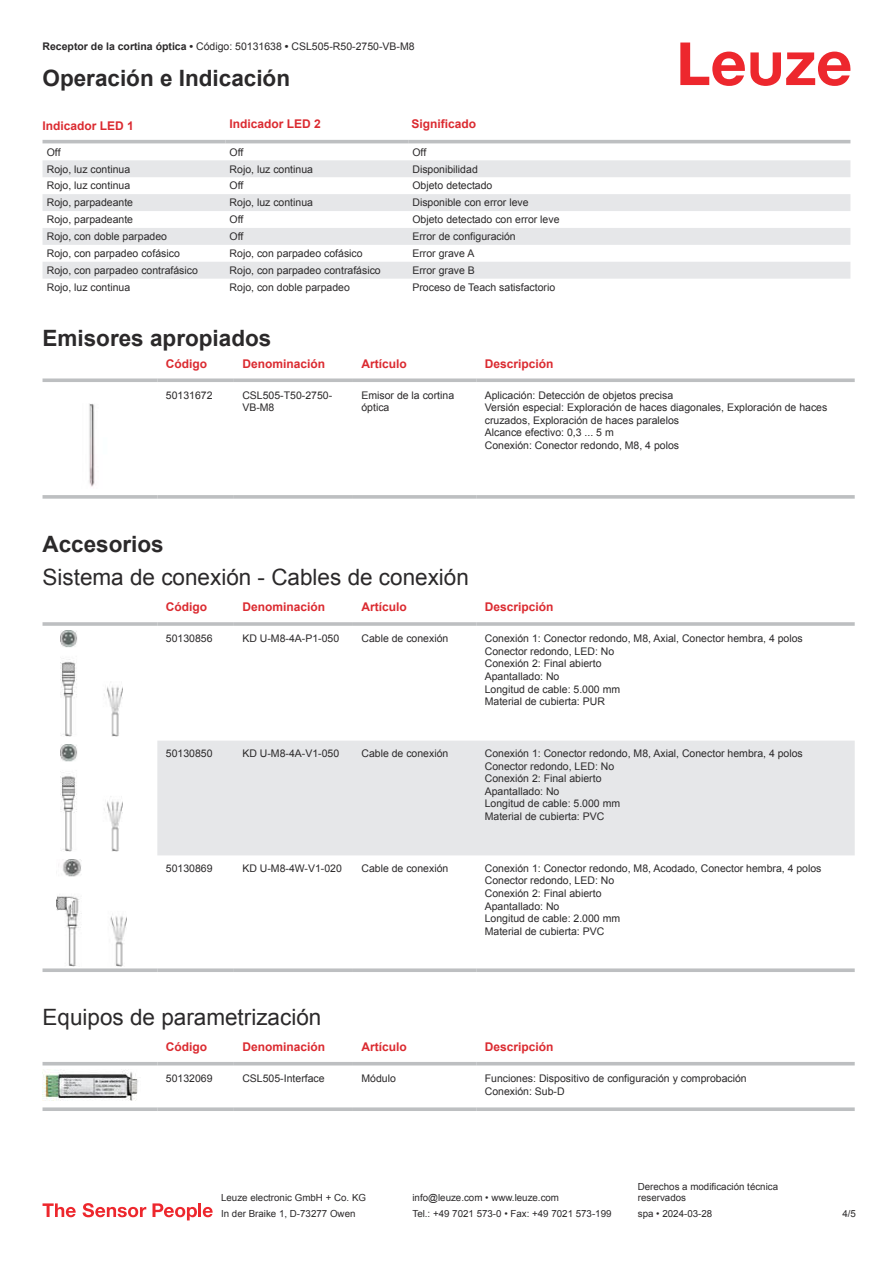
<style>
.page{position:relative;width:893px;height:1263px;background:#fff}
.page>*{position:absolute;margin:0;border:0;box-sizing:border-box;transform-origin:0 0}
.t1{font:22.5px "Arial";color:#2b292a}
.t2{font:700 22.5px "Arial";color:#2b292a}
.t3{font:700 12px "Arial";color:#db2a30}
.t4{font:10.5px/12.6px "Arial";color:#2b292a}
.t5{font:9.75px/11.7px "Arial";color:#2b292a}
.s1{font-weight:700}
</style>
<div class="page">
<svg style="left:680px;top:43px;width:170px;height:43px"></svg>
<svg style="left:43px;top:143px;width:807px;height:1px"></svg>
<svg style="left:43px;top:160px;width:807px;height:119px;fill:#e6e7e9"></svg>
<hr style="left:43px;top:140px;width:182px;height:3px;background:#bdbfc1">
<hr style="left:225px;top:140px;width:183px;height:3px;background:#bdbfc1">
<hr style="left:408px;top:140px;width:442px;height:3px;background:#bdbfc1">
<svg style="left:43px;top:378px;width:114px;height:4px"></svg>
<svg style="left:157px;top:378px;width:77px;height:4px"></svg>
<svg style="left:234px;top:378px;width:119px;height:4px"></svg>
<svg style="left:353px;top:378px;width:123px;height:4px"></svg>
<svg style="left:476px;top:378px;width:379px;height:4px;background:#c5c6c8"></svg>
<svg style="left:43px;top:495px;width:114px;height:4px"></svg>
<svg style="left:157px;top:495px;width:77px;height:4px"></svg>
<svg style="left:234px;top:495px;width:119px;height:4px"></svg>
<svg style="left:353px;top:495px;width:123px;height:4px"></svg>
<svg style="left:476px;top:495px;width:379px;height:4px;background:#c3c5c7"></svg>
<img style="left:89px;top:403px;width:6px;height:84px">
<div style="left:157px;top:741px;width:698px;height:114px;background:#e6e7e9"></div>
<hr style="left:43px;top:622px;width:114px;height:4px;background:#c3c5c7">
<svg style="left:157px;top:622px;width:77px;height:4px"></svg>
<hr style="left:234px;top:622px;width:119px;height:4px;background:#c4c6c7">
<hr style="left:353px;top:622px;width:123px;height:4px;background:#c3c5c7">
<svg style="left:476px;top:622px;width:379px;height:4px;background:#c3c5c7"></svg>
<svg style="left:43px;top:968px;width:114px;height:4px"></svg>
<svg style="left:157px;top:968px;width:77px;height:4px"></svg>
<svg style="left:234px;top:968px;width:119px;height:4px"></svg>
<svg style="left:353px;top:968px;width:123px;height:4px"></svg>
<svg style="left:476px;top:968px;width:379px;height:4px;background:#c4c6c8"></svg>
<img style="left:60px;top:630px;width:63px;height:106px">
<img style="left:60px;top:745px;width:63px;height:106px">
<img style="left:56px;top:860px;width:70px;height:106px">
<svg style="left:43px;top:1065px;width:812px;height:5px"></svg>
<hr style="left:43px;top:1062px;width:114px;height:3px;background:#bdbfc1">
<hr style="left:157px;top:1062px;width:77px;height:3px;background:#bdbfc1">
<hr style="left:234px;top:1062px;width:119px;height:3px;background:#bdbfc1">
<hr style="left:353px;top:1062px;width:123px;height:3px;background:#bdbfc1">
<hr style="left:476px;top:1062px;width:379px;height:3px;background:#bdbfc1">
<svg style="left:43px;top:1107px;width:114px;height:4px"></svg>
<svg style="left:157px;top:1107px;width:77px;height:4px"></svg>
<svg style="left:234px;top:1107px;width:119px;height:4px"></svg>
<svg style="left:353px;top:1107px;width:123px;height:4px"></svg>
<svg style="left:476px;top:1107px;width:379px;height:4px;background:#c4c6c7"></svg>
<img style="left:43px;top:1070px;width:95px;height:31px">
<svg style="left:43px;top:1203px;width:33px;height:14px"></svg>
<svg style="left:83px;top:1203px;width:63px;height:14px"></svg>
<svg style="left:153px;top:1203px;width:44px;height:17px"></svg>
<hr style="left:198px;top:1203px;width:3px;height:14px;background:#ed272d">
<svg style="left:203px;top:1207px;width:10px;height:10px"></svg>
<p class="t4" style="left:43px;top:41px;width:374px"><span class="s1">Receptor de la cortina óptica •</span> Código: 50131638 <span class="s1">•</span> CSL505-R50-2750-VB-M8</p>
<h1 class="t2" style="left:43px;top:70px;width:249px">Operación e Indicación</h1>
<p class="t3" style="left:43px;top:121px;width:93px">Indicador LED 1</p>
<p class="t3" style="left:230px;top:119px;width:93px">Indicador LED 2</p>
<p class="t3" style="left:411px;top:119px;width:66px">Significado</p>
<p class="t4" style="left:47px;top:147px;width:15px">Off</p>
<p class="t4" style="left:230px;top:147px;width:15px">Off</p>
<p class="t4" style="left:412px;top:147px;width:15px">Off</p>
<p class="t4" style="left:47px;top:163px;width:85px">Rojo, luz continua</p>
<p class="t4" style="left:230px;top:163px;width:85px">Rojo, luz continua</p>
<p class="t4" style="left:412px;top:163px;width:67px">Disponibilidad</p>
<p class="t4" style="left:47px;top:180px;width:85px">Rojo, luz continua</p>
<p class="t4" style="left:230px;top:180px;width:15px">Off</p>
<p class="t4" style="left:412px;top:180px;width:81px">Objeto detectado</p>
<p class="t4" style="left:47px;top:197px;width:88px">Rojo, parpadeante</p>
<p class="t4" style="left:230px;top:197px;width:85px">Rojo, luz continua</p>
<p class="t4" style="left:412px;top:197px;width:118px">Disponible con error leve</p>
<p class="t4" style="left:47px;top:214px;width:88px">Rojo, parpadeante</p>
<p class="t4" style="left:230px;top:214px;width:15px">Off</p>
<p class="t4" style="left:412px;top:214px;width:149px">Objeto detectado con error leve</p>
<p class="t4" style="left:47px;top:231px;width:122px">Rojo, con doble parpadeo</p>
<p class="t4" style="left:230px;top:231px;width:15px">Off</p>
<p class="t4" style="left:412px;top:231px;width:105px">Error de configuración</p>
<p class="t4" style="left:47px;top:248px;width:135px">Rojo, con parpadeo cofásico</p>
<p class="t4" style="left:230px;top:248px;width:135px">Rojo, con parpadeo cofásico</p>
<p class="t4" style="left:412px;top:248px;width:63px">Error grave A</p>
<p class="t4" style="left:47px;top:265px;width:153px">Rojo, con parpadeo contrafásico</p>
<p class="t4" style="left:230px;top:265px;width:153px">Rojo, con parpadeo contrafásico</p>
<p class="t4" style="left:412px;top:265px;width:64px">Error grave B</p>
<p class="t4" style="left:47px;top:282px;width:85px">Rojo, luz continua</p>
<p class="t4" style="left:230px;top:282px;width:122px">Rojo, con doble parpadeo</p>
<p class="t4" style="left:412px;top:282px;width:144px">Proceso de Teach satisfactorio</p>
<h1 class="t2" style="left:43px;top:329px;width:230px">Emisores apropiados</h1>
<p class="t3" style="left:166px;top:359px;width:43px">Código</p>
<p class="t3" style="left:242px;top:359px;width:84px">Denominación</p>
<p class="t3" style="left:361px;top:359px;width:47px">Artículo</p>
<p class="t3" style="left:485px;top:359px;width:70px">Descripción</p>
<p class="t4" style="left:166px;top:389px;width:48px">50131672</p>
<p class="t4" style="left:242px;top:389px;width:91px">CSL505-T50-2750-<br>VB-M8</p>
<p class="t4" style="left:361px;top:389px;width:94px">Emisor de la cortina óptica</p>
<p class="t4" style="left:485px;top:389px;width:344px">Aplicación: Detección de objetos precisa<br>Versión especial: Exploración de haces diagonales, Exploración de haces cruzados, Exploración de haces paralelos<br>Alcance efectivo: 0,3 ... 5 m<br>Conexión: Conector redondo, M8, 4 polos</p>
<h1 class="t2" style="left:43px;top:535px;width:123px">Accesorios</h1>
<h1 class="t1" style="left:43px;top:569px;width:428px">Sistema de conexión - Cables de conexión</h1>
<p class="t3" style="left:166px;top:603px;width:43px">Código</p>
<p class="t3" style="left:242px;top:603px;width:84px">Denominación</p>
<p class="t3" style="left:361px;top:603px;width:47px">Artículo</p>
<p class="t3" style="left:485px;top:603px;width:70px">Descripción</p>
<p class="t4" style="left:166px;top:633px;width:48px">50130856</p>
<p class="t4" style="left:242px;top:633px;width:98px">KD U-M8-4A-P1-050</p>
<p class="t4" style="left:361px;top:633px;width:88px">Cable de conexión</p>
<p class="t4" style="left:485px;top:633px;width:320px">Conexión 1: Conector redondo, M8, Axial, Conector hembra, 4 polos<br>Conector redondo, LED: No<br>Conexión 2: Final abierto<br>Apantallado: No<br>Longitud de cable: 5.000 mm<br>Material de cubierta: PUR</p>
<p class="t4" style="left:166px;top:748px;width:48px">50130850</p>
<p class="t4" style="left:242px;top:748px;width:98px">KD U-M8-4A-V1-050</p>
<p class="t4" style="left:361px;top:748px;width:88px">Cable de conexión</p>
<p class="t4" style="left:485px;top:748px;width:320px">Conexión 1: Conector redondo, M8, Axial, Conector hembra, 4 polos<br>Conector redondo, LED: No<br>Conexión 2: Final abierto<br>Apantallado: No<br>Longitud de cable: 5.000 mm<br>Material de cubierta: PVC</p>
<p class="t4" style="left:166px;top:863px;width:48px">50130869</p>
<p class="t4" style="left:242px;top:863px;width:101px">KD U-M8-4W-V1-020</p>
<p class="t4" style="left:361px;top:863px;width:88px">Cable de conexión</p>
<p class="t4" style="left:485px;top:863px;width:338px">Conexión 1: Conector redondo, M8, Acodado, Conector hembra, 4 polos<br>Conector redondo, LED: No<br>Conexión 2: Final abierto<br>Apantallado: No<br>Longitud de cable: 2.000 mm<br>Material de cubierta: PVC</p>
<h1 class="t1" style="left:43px;top:1008px;width:280px">Equipos de parametrización</h1>
<p class="t3" style="left:166px;top:1042px;width:43px">Código</p>
<p class="t3" style="left:242px;top:1042px;width:84px">Denominación</p>
<p class="t3" style="left:361px;top:1042px;width:47px">Artículo</p>
<p class="t3" style="left:485px;top:1042px;width:70px">Descripción</p>
<p class="t4" style="left:166px;top:1073px;width:48px">50132069</p>
<p class="t4" style="left:242px;top:1073px;width:84px">CSL505-Interface</p>
<p class="t4" style="left:361px;top:1073px;width:36px">Módulo</p>
<p class="t4" style="left:485px;top:1073px;width:264px">Funciones: Dispositivo de configuración y comprobación<br>Conexión: Sub-D</p>
<p class="t5" style="left:221px;top:1193px;width:146px">Leuze electronic GmbH + Co. KG</p>
<p class="t5" style="left:412px;top:1193px;width:148px">info@leuze.com • www.leuze.com</p>
<p class="t5" style="left:638px;top:1181px;width:142px">Derechos a modificación técnica reservados</p>
<p class="t5" style="left:221px;top:1209px;width:136px">In der Braike 1, D-73277 Owen</p>
<p class="t5" style="left:412px;top:1209px;width:201px">Tel.: +49 7021 573-0 • Fax: +49 7021 573-199</p>
<p class="t5" style="left:638px;top:1209px;width:76px">spa • 2024-03-28</p>
<p class="t5" style="left:842px;top:1209px;width:15px">4 /5</p>
</div>
